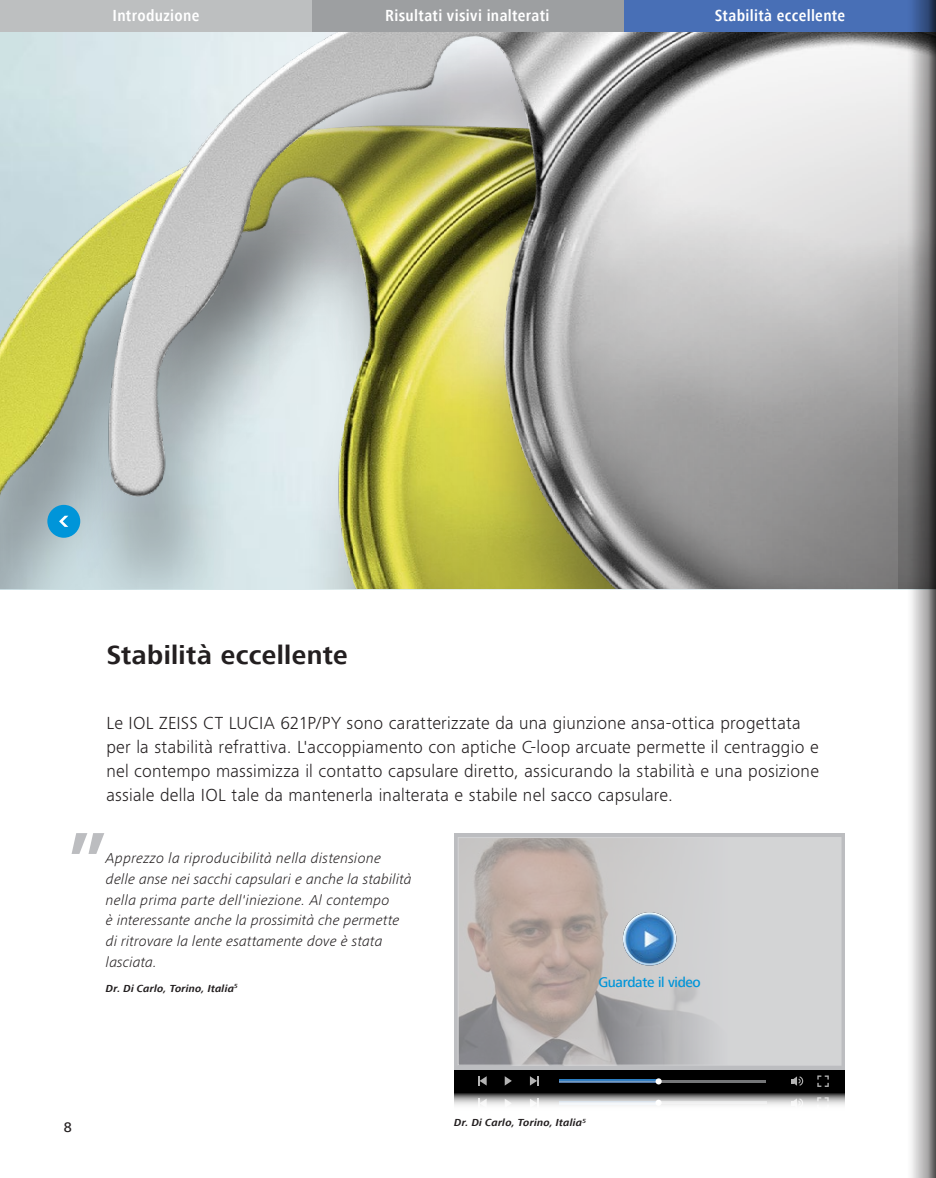
<style>
.page{position:relative;width:936px;height:1178px;background:#fff}
.page>*{position:absolute;margin:0;border:0;box-sizing:border-box;transform-origin:0 0}
.t1{font:700 27px "ZEISS Frutiger Next W1 G";letter-spacing:.015em;color:#231f20}
.t2{font:300 18px/24px "ZEISS Frutiger Next W1 G";letter-spacing:.015em;color:#231f20}
.t3{font:700 condensed 16.5px "ZEISS Frutiger Next W1 G";letter-spacing:.02em;color:#fff}
.t4{font:italic 300 14.7px/20.7px "ZEISS Frutiger Next W1 G";letter-spacing:.015em;color:#231f20}
.t5{font:500 14.4px "ZEISS Frutiger Next W1 G";letter-spacing:-.02em;color:#0095d9}
.t6{font:500 14.25px "ZEISS Frutiger Next W1 G";color:#231f20}
.t7{font:italic 700 10.5px "ZEISS Frutiger Next W1 G";letter-spacing:.02em;color:#231f20}
</style>
<div class="page">
<img style="left:0;top:101px;width:61px;height:488px">
<img style="left:61px;top:32px;width:111px;height:557px">
<svg style="left:172px;top:32px;width:725px;height:557px;background:#b3b4a0"></svg>
<svg style="left:72px;top:833px;width:32px;height:21px"></svg>
<div style="left:624px;top:0;width:311px;height:32px;background:#486fb6"></div>
<svg style="left:0;top:0;width:624px;height:32px;background:#adafb0"></svg>
<div style="left:47px;top:505px;width:33px;height:33px;background:#0095d9;border-radius:50%"></div>
<svg style="left:59px;top:516px;width:9px;height:11px"></svg>
<div style="left:454px;top:833px;width:391px;height:237px;background:#bcbdc0"></div>
<div style="left:454px;top:1070px;width:391px;height:22px;background:#000"></div>
<hr style="left:559px;top:1080px;width:207px;height:3px;background:#757678">
<svg style="left:559px;top:1080px;width:96px;height:3px"></svg>
<svg style="left:655px;top:1078px;width:6px;height:6px"></svg>
<svg style="left:504px;top:1076px;width:8px;height:9px"></svg>
<svg style="left:530px;top:1076px;width:8px;height:9px"></svg>
<svg style="left:478px;top:1076px;width:8px;height:9px"></svg>
<svg style="left:791px;top:1076px;width:12px;height:10px"></svg>
<svg style="left:817px;top:1075px;width:11px;height:12px"></svg>
<div style="left:458px;top:837px;width:383px;height:228px;background:#d3d4d5"></div>
<img style="left:459px;top:839px;width:249px;height:224px">
<div style="left:457px;top:837px;width:384px;height:228px;border:1px solid #fff"></div>
<img style="left:623px;top:912px;width:53px;height:53px;border-radius:27px">
<svg style="left:454px;top:1092px;width:391px;height:13px;background:#878788"></svg>
<hr style="left:559px;top:1101px;width:208px;height:3px;background:#757678">
<svg style="left:559px;top:1101px;width:96px;height:3px"></svg>
<svg style="left:655px;top:1100px;width:6px;height:5px"></svg>
<svg style="left:504px;top:1098px;width:8px;height:7px"></svg>
<svg style="left:530px;top:1098px;width:8px;height:7px"></svg>
<svg style="left:478px;top:1098px;width:8px;height:7px"></svg>
<svg style="left:791px;top:1098px;width:12px;height:7px"></svg>
<svg style="left:817px;top:1097px;width:11px;height:8px"></svg>
<hr style="left:935px;top:0;width:1px;height:1178px;background:#231f20">
<svg style="left:897px;top:0;width:28px;height:1178px"></svg>
<svg style="left:925px;top:0;width:10px;height:1178px;background:#767576"></svg>
<p class="t3" style="left:112px;top:6px;width:89px">Introduzione</p>
<p class="t3" style="left:385px;top:6px;width:166px">Risultati visivi inalterati</p>
<p class="t3" style="left:714px;top:6px;width:132px">Stabilità eccellente</p>
<h1 class="t1" style="left:106px;top:639px;width:243px">Stabilità eccellente</h1>
<p class="t2" style="left:106px;top:710px;width:714px">Le IOL ZEISS CT LUCIA 621P/PY sono caratterizzate da una giunzione ansa-ottica progettata per la stabilità refrattiva. L'accoppiamento con aptiche C-loop arcuate permette il centraggio e nel contempo massimizza il contatto capsulare diretto, assicurando la stabilità e una posizione assiale della IOL tale da mantenerla inalterata e stabile nel sacco capsulare.</p>
<p class="t4" style="left:106px;top:848px;width:307px">Apprezzo la riproducibilità nella distensione delle anse nei sacchi capsulari e anche la stabilità nella prima parte dell'iniezione. Al contempo<br>è interessante anche la prossimità che permette di ritrovare la lente esattamente dove è stata lasciata.</p>
<p class="t7" style="left:106px;top:982px;width:133px">Dr. Di Carlo, Torino, Italia<sup>5</sup></p>
<p class="t5" style="left:598px;top:974px;width:104px">Guardate il video</p>
<p class="t6" style="left:64px;top:1119px;width:10px">8</p>
<p class="t7" style="left:454px;top:1116px;width:133px">Dr. Di Carlo, Torino, Italia<sup>5</sup></p>
</div>
